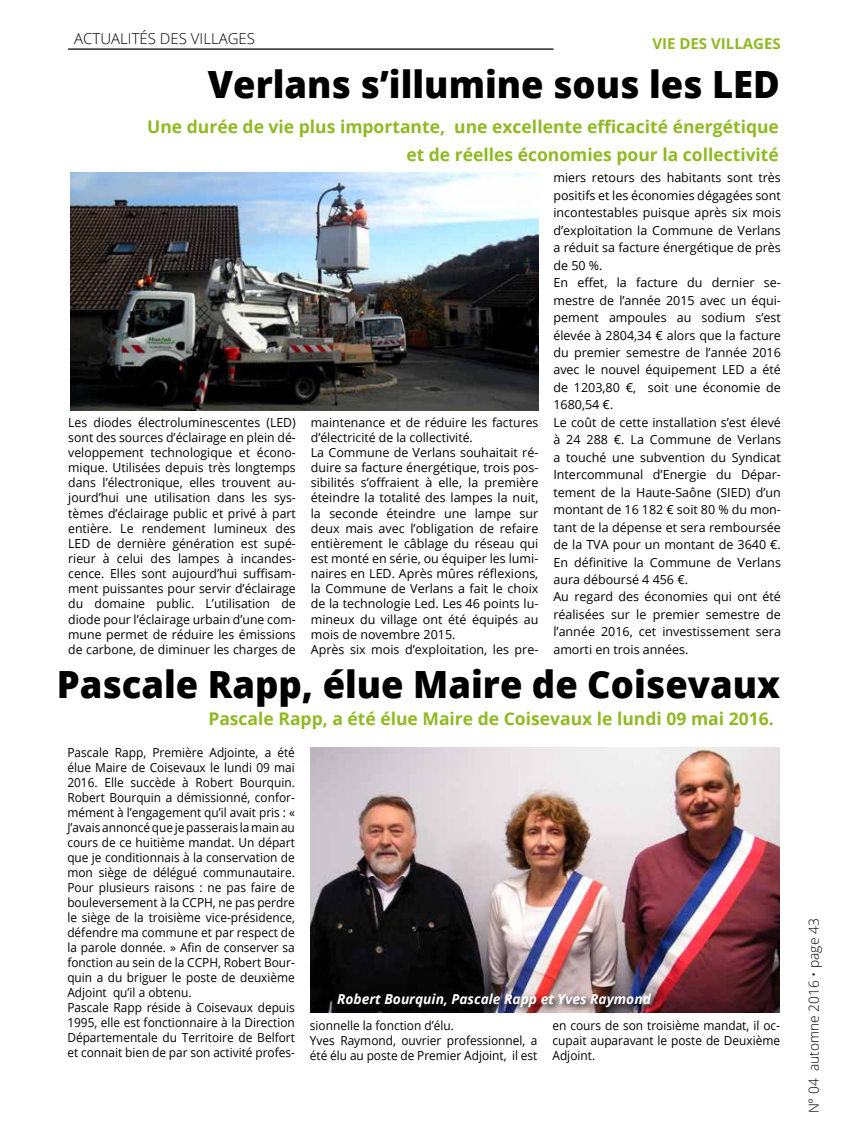
<style>
.page{position:relative;width:851px;height:1134px;background:#fff}
.page>*{position:absolute;margin:0;border:0;box-sizing:border-box;transform-origin:0 0}
.t1{font:800 37.5px "Open Sans";color:#000}
.t2{font:700 17.5px/27.5px "Open Sans";color:#90b923;text-align:right}
.t3{font:300 15px "Open Sans";color:#000}
.t4{font:700 15px "Open Sans";color:#90b923}
.t5{font:italic 700 13.75px "Open Sans";color:#fff}
.t6{font:300 13.75px "Open Sans";color:#000}
.t7{font:12.5px/15.1px "Open Sans";color:#000}
.t8{font:12.5px/15px "Open Sans";color:#000;scale:.95 1}
</style>
<div class="page">
<hr style="left:68px;top:48px;width:485px;height:2px;background:#000">
<img style="left:310px;top:748px;width:469px;height:265px">
<img style="left:71px;top:173px;width:467px;height:237px">
<img style="left:335px;top:990px;width:326px;height:24px">
<p class="t3" style="left:74px;top:29px;width:182px">ACTUALITÉS DES VILLAGES</p>
<p class="t4" style="left:652px;top:33px;width:130px">VIE DES VILLAGES</p>
<h1 class="t1" style="left:208px;top:56px;width:573px">Verlans s’illumine sous les LED</h1>
<h2 class="t2" style="left:147px;top:113px;width:633px">Une durée de vie plus importante, une excellente efficacité énergétique et de réelles économies pour la collectivité</h2>
<p class="t7" style="left:68px;top:414px;width:229px;text-align:justify">Les diodes électroluminescentes (LED) sont des sources d’éclairage en plein dé&shy;veloppement technologique et écono&shy;mique. Utilisées depuis très longtemps dans l’électronique, elles trouvent au&shy;jourd’hui une utilisation dans les sys&shy;tèmes d’éclairage public et privé à part entière. Le rendement lumineux des LED de dernière génération est supé&shy;rieur à celui des lampes à incandes&shy;cence. Elles sont aujourd’hui suffisam&shy;ment puissantes pour servir d’éclairage du domaine public. L’utilisation de diode pour l’éclairage urbain d’une com&shy;mune permet de réduire les émissions de carbone, de diminuer les charges de</p>
<p class="t7" style="left:311px;top:414px;width:229px">maintenance et de réduire les factures d’électricité de la collectivité.<br>La Commune de Verlans souhaitait ré&shy;duire sa facture énergétique, trois pos&shy;sibilités s’offraient à elle, la première éteindre la totalité des lampes la nuit, la seconde éteindre une lampe sur deux mais avec l’obligation de refaire entièrement le câblage du réseau qui est monté en série, ou équiper les lumi&shy;naires en LED. Après mûres réflexions, la Commune de Verlans a fait le choix de la technologie Led. Les 46 points lu&shy;mineux du village ont été équipés au mois de novembre 2015.<br>Après six mois d’exploitation, les pre-</p>
<p class="t7" style="left:553px;top:169px;width:229px;line-height:17.5px">miers retours des habitants sont très positifs et les économies dégagées sont incontestables puisque après six mois d’exploitation la Commune de Verlans a réduit sa facture énergétique de près de 50 %.<br>En effet, la facture du dernier se&shy;mestre de l’année 2015 avec un équi&shy;pement ampoules au sodium s’est élevée à 2804,34 € alors que la facture du premier semestre de l’année 2016 avec le nouvel équipement LED a été de 1203,80 €, soit une économie de 1680,54 €.<br>Le coût de cette installation s’est élevé à 24 288 €. La Commune de Verlans a touché une subvention du Syndicat Intercommunal d’Energie du Dépar&shy;tement de la Haute-Saône (SIED) d’un montant de 16 182 € soit 80 % du mon&shy;tant de la dépense et sera remboursée de la TVA pour un montant de 3640 €.<br>En définitive la Commune de Verlans aura déboursé 4 456 €.<br>Au regard des économies qui ont été réalisées sur le premier semestre de l’année 2016, cet investissement sera amorti en trois années.</p>
<h1 class="t1" style="left:57px;top:656px;width:724px">Pascale Rapp, élue Maire de Coisevaux</h1>
<p class="t8" style="left:67px;top:745px;width:241px">Pascale Rapp, Première Adjointe, a été élue Maire de Coisevaux le lundi 09 mai 2016. Elle succède à Robert Bourquin.<br>Robert Bourquin a démissionné, confor&shy;mément à l’engagement qu’il avait pris : « J’avais annoncé que je passerais la main au cours de ce huitième mandat. Un départ que je conditionnais à la conservation de mon siège de délégué communautaire.<br>Pour plusieurs raisons : ne pas faire de bouleversement à la CCPH, ne pas perdre le siège de la troisième vice-présidence, défendre ma commune et par respect de la parole donnée. » Afin de conserver sa fonction au sein de la CCPH, Robert Bour&shy;quin a du briguer le poste de deuxième Adjoint qu’il a obtenu.<br>Pascale Rapp réside à Coisevaux depuis 1995, elle est fonctionnaire à la Direction Départementale du Territoire de Belfort et connait bien de par son activité profes-</p>
<h2 class="t2" style="left:208px;top:704px;width:566px">Pascale Rapp, a été élue Maire de Coisevaux le lundi 09 mai 2016.</h2>
<p class="t5" style="left:337px;top:989px;width:315px">Robert Bourquin, Pascale Rapp et Yves Raymond</p>
<p class="t8" style="left:310px;top:1017px;width:241px">sionnelle la fonction d’élu.<br>Yves Raymond, ouvrier professionnel, a été élu au poste de Premier Adjoint, il est</p>
<p class="t8" style="left:552px;top:1017px;width:241px;text-align:justify">en cours de son troisième mandat, il oc&shy;cupait auparavant le poste de Deuxième Adjoint.</p>
<p class="t6" style="left:804px;top:1113px;width:196px;rotate:-90deg">N° 04 automne 2016 • page 43</p>
</div>
